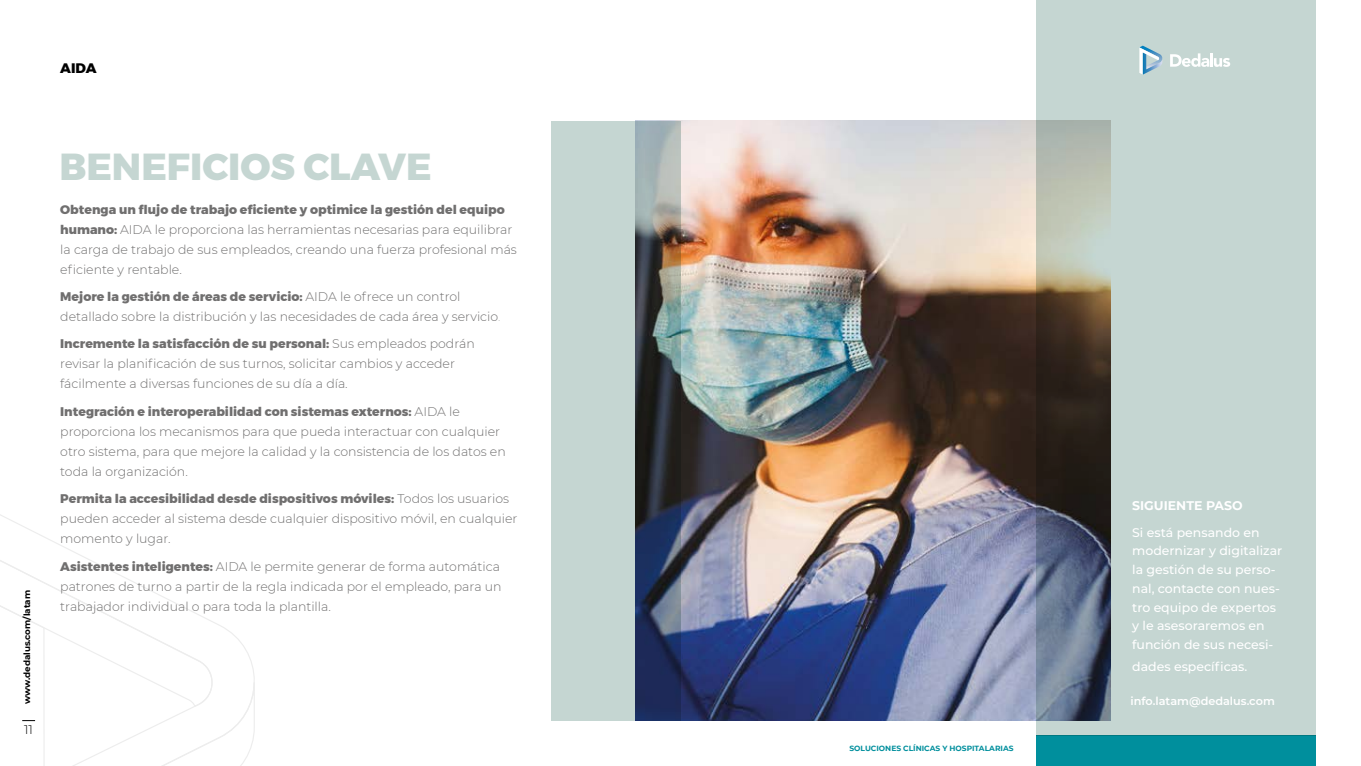
<style>
.page{position:relative;width:1361px;height:766px;background:#fff}
.page>*{position:absolute;margin:0;border:0;box-sizing:border-box;transform-origin:0 0}
.t1{font:800 37.5px "Montserrat";color:#c5d6d2}
.t2{font:800 13.75px "Montserrat";color:#000}
.t3{font:300 12.5px/20px "Montserrat";color:#706f6f}
.t4{font:500 12.5px/18.8px "Montserrat";color:#fff}
.t5{font:700 12.5px "Montserrat";color:#fff}
.t6{font:300 12.5px "Montserrat";color:#000}
.t7{font:600 11.25px "Montserrat";color:#fff}
.t8{font:700 8.75px "Montserrat";letter-spacing:-.005em;color:#000}
.t9{font:700 7.5px "Montserrat";color:#008f9d}
.s1{font-weight:800}
.s2{font-weight:100}
</style>
<div class="page">
<div style="left:1036px;top:735px;width:279px;height:30px;background:#008f9d"></div>
<svg style="left:0;top:535px;width:175px;height:68px"></svg>
<svg style="left:0;top:603px;width:255px;height:162px"></svg>
<img style="left:680px;top:121px;width:356px;height:599px">
<svg style="left:551px;top:121px;width:129px;height:599px;background:#99a7a9"></svg>
<svg style="left:1036px;top:0;width:279px;height:735px;background:#afbdba"></svg>
<svg style="left:1170px;top:53px;width:60px;height:14px"></svg>
<svg style="left:1139px;top:46px;width:24px;height:29px"></svg>
<p class="t2" style="left:60px;top:60px;width:38px">AIDA</p>
<p class="t8" style="left:21px;top:703px;width:115px;rotate:-90deg">www.dedalus.com/latam</p>
<p class="t6" style="left:24px;top:720px;width:10px">11</p>
<h1 class="t1" style="left:59px;top:143px;width:374px">BENEFICIOS CLAVE</h1>
<p class="t3" style="left:60px;top:199px;width:458px"><span class="s1">Obtenga un flujo de trabajo eficiente y optimice la gestión del equipo humano:</span> AIDA le proporciona las herramientas necesarias para equilibrar la carga de trabajo de sus empleados, creando una fuerza profesional más eficiente y rentable.</p>
<p class="t3" style="left:60px;top:286px;width:442px"><span class="s1">Mejore la gestión de áreas de servicio:</span> AIDA le ofrece un control detallado sobre la distribución y las necesidades de cada área y servicio<span class="s2">.</span></p>
<p class="t3" style="left:60px;top:333px;width:416px"><span class="s1">Incremente la satisfacción de su personal:</span> Sus empleados podrán revisar la planificación de sus turnos, solicitar cambios y acceder fácilmente a diversas funciones de su día a día.</p>
<p class="t3" style="left:60px;top:401px;width:447px"><span class="s1">Integración e interoperabilidad con sistemas externos:</span> AIDA le proporciona los mecanismos para que pueda interactuar con cualquier otro sistema, para que mejore la calidad y la consistencia de los datos en toda la organización.</p>
<p class="t3" style="left:60px;top:488px;width:459px"><span class="s1">Permita la accesibilidad desde dispositivos móviles:</span> Todos los usuarios pueden acceder al sistema desde cualquier dispositivo móvil, en cualquier momento y lugar.</p>
<p class="t3" style="left:60px;top:556px;width:443px"><span class="s1">Asistentes inteligentes:</span> AIDA le permite generar de forma automática patrones de turno a partir de la regla indicada por el empleado, para un trabajador individual o para toda la plantilla.</p>
<p class="t9" style="left:849px;top:742px;width:166px">SOLUCIONES CLÍNICAS Y HOSPITALARIAS</p>
<p class="t5" style="left:1132px;top:497px;width:112px">SIGUIENTE PASO</p>
<p class="t4" style="left:1132px;top:522px;width:152px">Si está pensando en modernizar y digitalizar la gestión de su perso&shy;nal, contacte con nues&shy;tro equipo de expertos y le asesoraremos en función de sus necesi-</p>
<p class="t4" style="left:1132px;top:656px;width:117px">dades específicas.</p>
<p class="t7" style="left:1130px;top:692px;width:146px">info.latam@dedalus.com</p>
</div>
